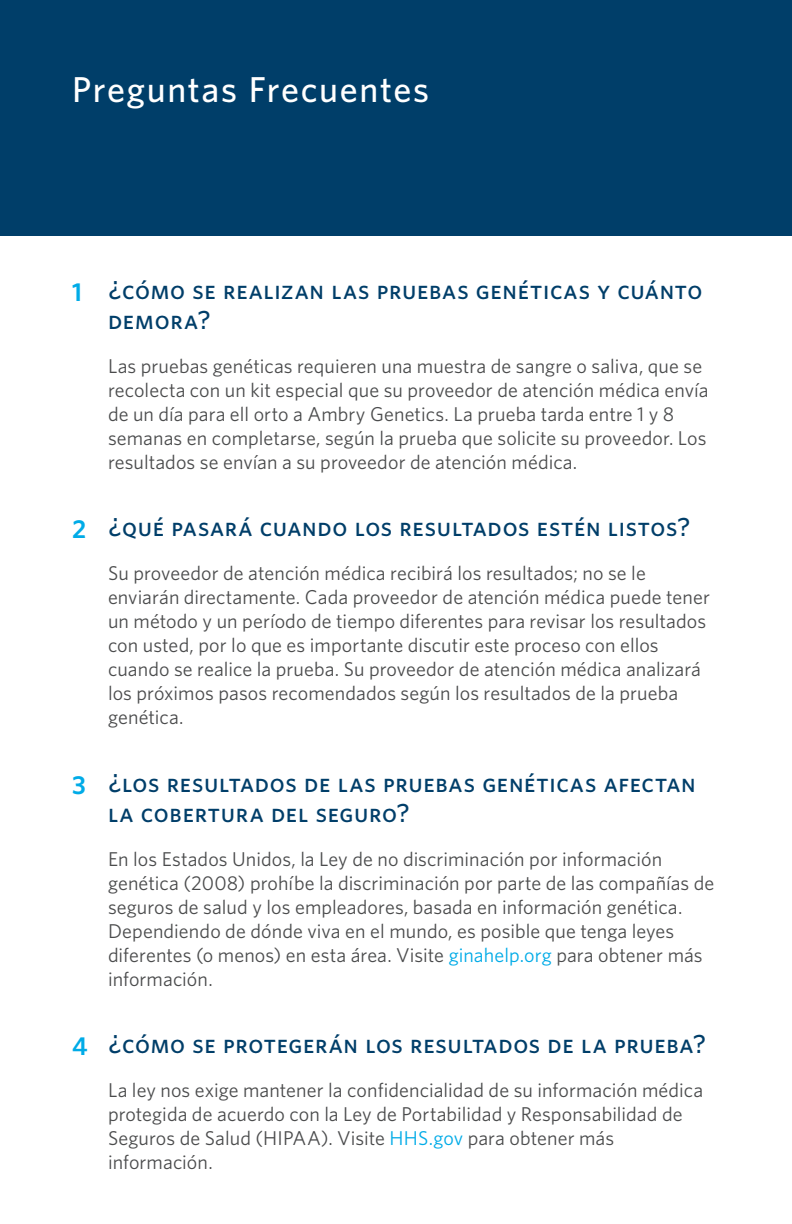
<style>
.page{position:relative;width:792px;height:1224px;background:#fff}
.page>*{position:absolute;margin:0;border:0;box-sizing:border-box;transform-origin:0 0}
.Titles_Sentinel{font:500 36px "Whitney";letter-spacing:.045em;color:#fff}
.whitney_sub_head{font:26px/30px "Whitney Medium SC";letter-spacing:.025em;color:#003e69}
.Section_text{font:20px/24px "Whitney";letter-spacing:.005em;color:#4b4c4d}
.s1{font-family:"Whitney";font-weight:600;color:#00abe7}
.s2{color:#00abe7}
</style>
<div class="page">
<div style="left:0;top:0;width:792px;height:235px;background:#003e69"></div>
<p class="Titles_Sentinel" style="left:72px;top:66px;width:359px">Preguntas Frecuentes</p>
<p class="whitney_sub_head" style="left:108px;top:275px;width:596px;text-indent:-36px"><span class="s1">1</span> ¿cómo se realizan las pruebas genéticas y cuánto demora?</p>
<p class="Section_text" style="left:108px;top:354px;width:602px">Las pruebas genéticas requieren una muestra de sangre o saliva, que se recolecta con un kit especial que su proveedor de atención médica envía de un día para ell orto a Ambry Genetics. La prueba tarda entre 1 y 8 semanas en completarse, según la prueba que solicite su proveedor. Los resultados se envían a su proveedor de atención médica.</p>
<p class="whitney_sub_head" style="left:72px;top:512px;width:620px"><span class="s1">2</span> ¿qué pasará cuando los resultados estén listos?</p>
<p class="Section_text" style="left:108px;top:561px;width:604px">Su proveedor de atención médica recibirá los resultados; no se le enviarán directamente. Cada proveedor de atención médica puede tener un método y un período de tiempo diferentes para revisar los resultados con usted, por lo que es importante discutir este proceso con ellos cuando se realice la prueba. Su proveedor de atención médica analizará los próximos pasos recomendados según los resultados de la prueba genética.</p>
<p class="whitney_sub_head" style="left:108px;top:767px;width:589px;text-indent:-36px"><span class="s1">3</span> ¿los resultados de las pruebas genéticas afectan la cobertura del seguro?</p>
<p class="Section_text" style="left:108px;top:846px;width:608px">En los Estados Unidos, la Ley de no discriminación por información genética (2008) prohíbe la discriminación por parte de las compañías de seguros de salud y los empleadores, basada en información genética.<br>Dependiendo de dónde viva en el mundo, es posible que tenga leyes diferentes (o menos) en esta área. Visite <span class="s2">ginahelp.org</span> para obtener más información.</p>
<p class="whitney_sub_head" style="left:72px;top:1028px;width:636px"><span class="s1">4</span> ¿cómo se protegerán los resultados de la prueba?</p>
<p class="Section_text" style="left:108px;top:1077px;width:597px">La ley nos exige mantener la confidencialidad de su información médica protegida de acuerdo con la Ley de Portabilidad y Responsabilidad de Seguros de Salud (HIPAA). Visite <span class="s2">HHS.gov</span> para obtener más información.</p>
</div>
